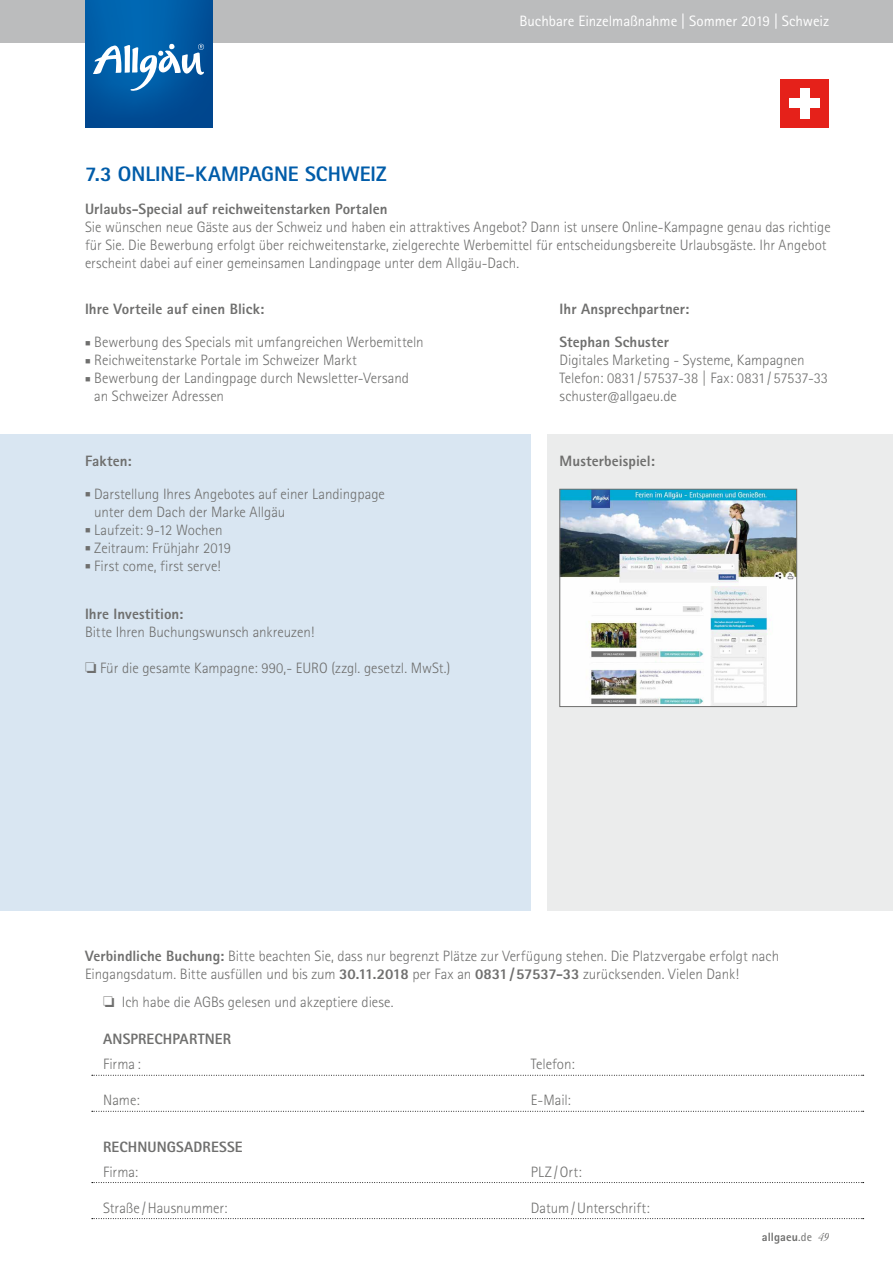
<style>
.page{position:relative;width:893px;height:1263px;background:#fff}
.page>*{position:absolute;margin:0;border:0;box-sizing:border-box;transform-origin:0 0}
.t1{font:800 21px "Rotis Sans Serif Pro";letter-spacing:-.005em;color:#005ca9}
.t2{font:300 15px/18px "Rotis Sans Serif Pro";color:#6f6f6e}
.t3{font:800 15px "Rotis Sans Serif Pro";letter-spacing:.005em;color:#6f6f6e}
.t4{font:15px "Rotis Sans Serif Pro";letter-spacing:-.005em;color:#fff}
.t5{font:800 12px "Rotis Sans Serif Pro";color:#6f6f6e}
.s1{font-weight:800}
.s2{font-weight:400}
.s3{font-family:"Cochin";font-weight:400;font-style:italic}
</style>
<div class="page">
<div style="left:0;top:434px;width:531px;height:477px;background:#d9e6f2"></div>
<div style="left:547px;top:434px;width:346px;height:477px;background:#ebecec"></div>
<svg style="left:92px;top:1075px;width:772px;height:1px"></svg>
<svg style="left:92px;top:1111px;width:772px;height:1px"></svg>
<svg style="left:92px;top:1182px;width:772px;height:1px"></svg>
<svg style="left:92px;top:1218px;width:772px;height:1px"></svg>
<img style="left:562px;top:491px;width:233px;height:214px">
<div style="left:560px;top:489px;width:237px;height:218px;border:1px solid #6f6f6e"></div>
<div style="left:780px;top:79px;width:49px;height:49px;background:#e5211a"></div>
<div style="left:789px;top:99px;width:31px;height:9px;background:#fff"></div>
<div style="left:800px;top:88px;width:9px;height:30px;background:#fff"></div>
<div style="left:0;top:0;width:893px;height:43px;background:#bbbcbd"></div>
<img style="left:85px;top:0;width:128px;height:128px">
<svg style="left:93px;top:44px;width:111px;height:47px"></svg>
<p class="t4" style="left:519px;top:13px;width:311px">Buchbare Einzelmaßnahme | Sommer 2019 | Schweiz</p>
<h1 class="t1" style="left:85px;top:160px;width:303px">7.3 Online-Kampagne Schweiz</h1>
<p class="t3" style="left:85px;top:199px;width:304px">Urlaubs-Special auf reichweitenstarken Portalen</p>
<p class="t2" style="left:85px;top:218px;width:747px">Sie wünschen neue Gäste aus der Schweiz und haben ein attraktives Angebot? Dann ist unsere Online-Kampagne genau das richtige für Sie. Die Bewerbung erfolgt über reichweitenstarke, zielgerechte Werbemittel für entscheidungsbereite Urlaubsgäste. Ihr Angebot erscheint dabei auf einer gemeinsamen Landingpage unter dem Allgäu-Dach.</p>
<p class="t3" style="left:85px;top:300px;width:181px">Ihre Vorteile auf einen Blick:</p>
<p class="t2" style="left:85px;top:334px;width:340px">■ Bewerbung des Specials mit umfangreichen Werbemitteln</p>
<p class="t2" style="left:85px;top:352px;width:273px">■ Reichweitenstarke Portale im Schweizer Markt</p>
<p class="t2" style="left:94px;top:370px;width:316px;text-indent:-9px">■ Bewerbung der Landingpage durch Newsletter-Versand an Schweizer Adressen</p>
<p class="t3" style="left:85px;top:451px;width:48px">Fakten:</p>
<p class="t2" style="left:94px;top:485px;width:292px;text-indent:-9px">■ Darstellung Ihres Angebotes auf einer Landingpage unter dem Dach der Marke Allgäu</p>
<p class="t2" style="left:85px;top:521px;width:139px">■ Laufzeit: 9-12 Wochen</p>
<p class="t2" style="left:85px;top:539px;width:148px">■ Zeitraum: Frühjahr 2019</p>
<p class="t2" style="left:85px;top:557px;width:137px">■ First come, first serve!</p>
<p class="t3" style="left:85px;top:604px;width:100px">Ihre Investition:</p>
<p class="t2" style="left:85px;top:623px;width:231px">Bitte Ihren Buchungswunsch ankreuzen!</p>
<p class="t2" style="left:85px;top:659px;width:367px">❏ Für die gesamte Kampagne: 990,- EURO (zzgl. gesetzl. MwSt.)</p>
<p class="t3" style="left:560px;top:300px;width:131px">Ihr Ansprechpartner:</p>
<p class="t3" style="left:560px;top:333px;width:111px">Stephan Schuster</p>
<p class="t2" style="left:560px;top:352px;width:270px">Digitales Marketing - Systeme, Kampagnen<br>Telefon: 0831 / 57537-38 | Fax: 0831 / 57537-33 schuster@allgaeu.de</p>
<p class="t3" style="left:560px;top:451px;width:97px">Musterbeispiel:</p>
<p class="t2" style="left:85px;top:947px;width:696px"><span class="s1">Verbindliche Buchung:</span> Bitte beachten Sie, dass nur begrenzt Plätze zur Verfügung stehen. Die Platzvergabe erfolgt nach<br>Eingangsdatum. Bitte ausfüllen und bis zum <span class="s1">30.11.2018</span> per Fax an <span class="s1">0831/57537-33</span> zurücksenden. Vielen Dank!</p>
<p class="t2" style="left:103px;top:993px;width:292px">❏ Ich habe die AGBs gelesen und akzeptiere diese.</p>
<p class="t3" style="left:103px;top:1029px;width:129px">Ansprechpartner</p>
<p class="t2" style="left:103px;top:1055px;width:39px">Firma :</p>
<p class="t2" style="left:103px;top:1091px;width:38px">Name:</p>
<p class="t3" style="left:103px;top:1137px;width:141px">Rechnungsadresse</p>
<p class="t2" style="left:103px;top:1163px;width:37px">Firma:</p>
<p class="t2" style="left:103px;top:1199px;width:126px">Straße /Hausnummer:</p>
<p class="t2" style="left:531px;top:1055px;width:45px">Telefon:</p>
<p class="t2" style="left:531px;top:1091px;width:41px">E-Mail:</p>
<p class="t2" style="left:531px;top:1163px;width:52px">PLZ/Ort:</p>
<p class="t2" style="left:531px;top:1199px;width:120px">Datum/Unterschrift:</p>
<p class="t5" style="left:762px;top:1230px;width:69px">allgaeu<span class="s2">.de</span> <span class="s3">49</span></p>
</div>
